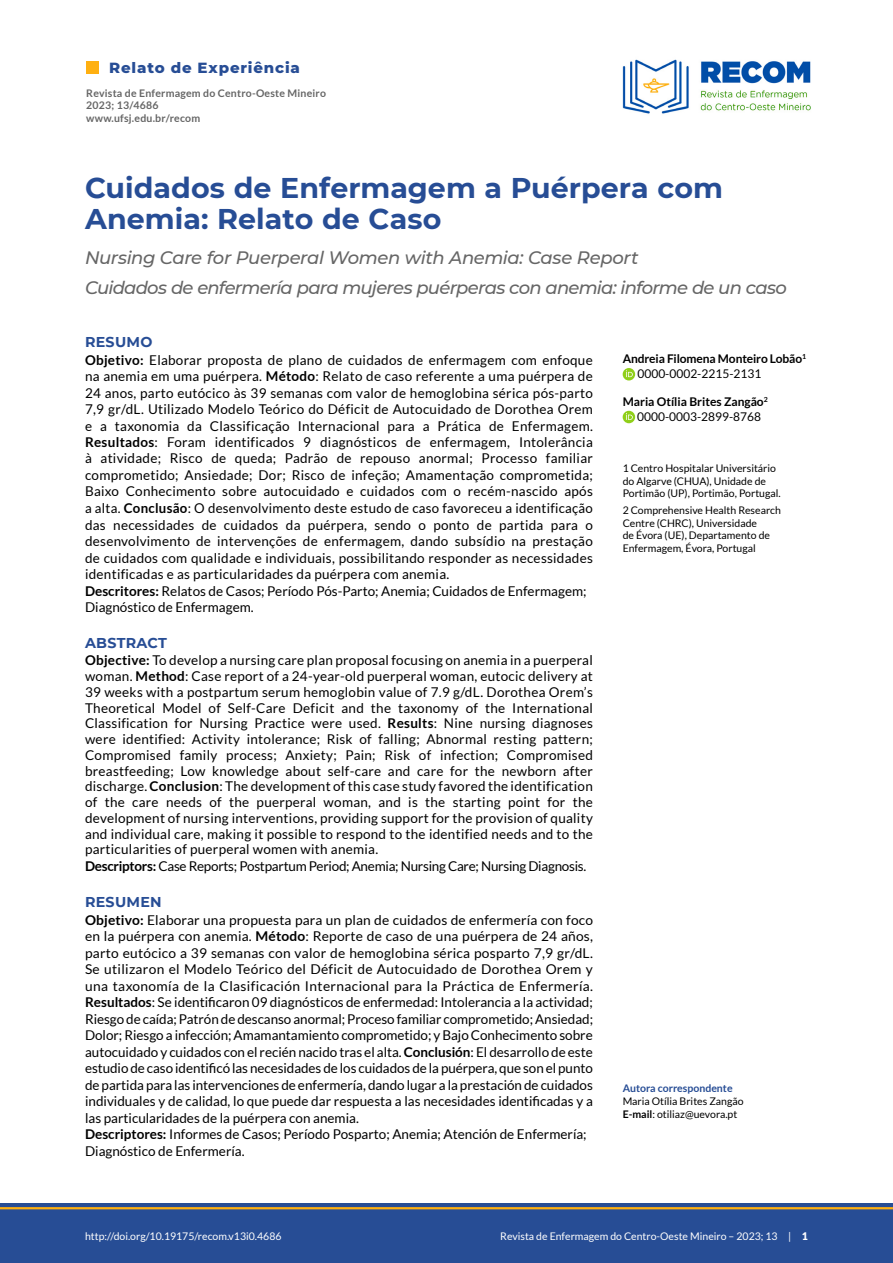
<style>
.page{position:relative;width:893px;height:1263px;background:#fff}
.page>*{position:absolute;margin:0;border:0;box-sizing:border-box;transform-origin:0 0}
.t1{font:700 28.5px/31.5px "Montserrat";color:#274d95}
.t2{font:italic 500 18px/30.2px "Montserrat";letter-spacing:-.035em;color:#666}
.t3{font:800 15px "Montserrat";letter-spacing:.055em;color:#274d95}
.t4{font:700 14.25px "Montserrat";letter-spacing:.02em;color:#274d95}
.t5{font:13.5px/16.5px "Lato";letter-spacing:.02em;color:#000}
.t6{font:13.5px/16.5px "Lato";color:#000}
.t7{font:700 12px/15px "Lato";letter-spacing:-.01em;color:#000}
.t8{font:10.5px/12.6px "Lato";color:#000}
.t9{font:10.5px "Lato";color:#fff}
.t10{font:700 10.5px/12.6px "Lato";letter-spacing:.02em;color:#666}
.t11{font:700 10.5px "Lato";color:#274d95}
.s1{font-weight:700}
.s2{font-weight:400}
.s3{font-weight:900}
</style>
<div class="page">
<div style="left:0;top:1203px;width:893px;height:60px;background:#274d95"></div>
<div style="left:86px;top:61px;width:13px;height:13px;background:#ffb011"></div>
<hr style="left:0;top:1207px;width:893px;height:2px;background:#ffb011">
<img style="left:623px;top:59px;width:188px;height:55px">
<svg style="left:623px;top:368px;width:12px;height:12px"></svg>
<svg style="left:626px;top:370px;width:7px;height:7px"></svg>
<div style="left:623px;top:411px;width:12px;height:12px;background:#90cf1a;border-radius:50%"></div>
<svg style="left:626px;top:413px;width:7px;height:7px"></svg>
<p class="t3" style="left:109px;top:57px;width:192px">Relato de Experiência</p>
<p class="t10" style="left:86px;top:86px;width:241px">Revista de Enfermagem do Centro-Oeste Mineiro<br>2023; 13/4686<br>www.ufsj.edu.br/recom</p>
<h1 class="t1" style="left:85px;top:170px;width:639px">Cuidados de Enfermagem a Puérpera com<br>Anemia: Relato de Caso</h1>
<h2 class="t2" style="left:85px;top:241px;width:703px">Nursing Care for Puerperal Women with Anemia: Case Report<br>Cuidados de enfermería para mujeres puérperas con anemia: informe de un caso</h2>
<p class="t4" style="left:85px;top:331px;width:69px">RESUMO</p>
<p class="t5" style="left:85px;top:351px;width:509px"><span class="s1">Objetivo:</span> Elaborar proposta de plano de cuidados de enfermagem com enfoque na anemia em uma puérpera. <span class="s1">Método</span>: Relato de caso referente a uma puérpera de 24 anos, parto eutócico às 39 semanas com valor de hemoglobina sérica pós-parto 7,9 gr/dL. Utilizado Modelo Teórico do Déficit de Autocuidado de Dorothea Orem e a taxonomia da Classificação Internacional para a Prática de Enfermagem.<br><span class="s1">Resultados</span>: Foram identificados 9 diagnósticos de enfermagem, Intolerância à atividade; Risco de queda; Padrão de repouso anormal; Processo familiar comprometido; Ansiedade; Dor; Risco de infeção; Amamentação comprometida; Baixo Conhecimento sobre autocuidado e cuidados com o recém-nascido após a alta. <span class="s1">Conclusão</span>: O desenvolvimento deste estudo de caso favoreceu a identificação das necessidades de cuidados da puérpera, sendo o ponto de partida para o desenvolvimento de intervenções de enfermagem, dando subsídio na prestação de cuidados com qualidade e individuais, possibilitando responder as necessidades identificadas e as particularidades da puérpera com anemia.<br><span class="s1">Descritores:</span> Relatos de Casos; Período Pós-Parto; Anemia; Cuidados de Enfermagem; Diagnóstico de Enfermagem.</p>
<p class="t4" style="left:85px;top:633px;width:83px">ABSTRACT</p>
<p class="t5" style="left:85px;top:652px;width:509px;line-height:15.8px"><span class="s1">Objective:</span> To develop a nursing care plan proposal focusing on anemia in a puerperal woman. <span class="s1">Method</span>: Case report of a 24-year-old puerperal woman, eutocic delivery at 39 weeks with a postpartum serum hemoglobin value of 7.9 g/dL. Dorothea Orem’s Theoretical Model of Self-Care Deficit and the taxonomy of the International Classification for Nursing Practice were used. <span class="s1">Results</span>: Nine nursing diagnoses were identified: Activity intolerance; Risk of falling; Abnormal resting pattern; Compromised family process; Anxiety; Pain; Risk of infection; Compromised breastfeeding; Low knowledge about self-care and care for the newborn after discharge. <span class="s1">Conclusion</span>: The development of this case study favored the identification of the care needs of the puerperal woman, and is the starting point for the development of nursing interventions, providing support for the provision of quality and individual care, making it possible to respond to the identified needs and to the particularities of puerperal women with anemia.<br><span class="s1">Descriptors:</span> Case Reports; Postpartum Period; Anemia; Nursing Care; Nursing Diagnosis.</p>
<p class="t4" style="left:85px;top:892px;width:78px">RESUMEN</p>
<p class="t6" style="left:85px;top:912px;width:510px"><span class="s1">Objetivo:</span> Elaborar una propuesta para un plan de cuidados de enfermería con foco en la puérpera con anemia. <span class="s1">Método</span>: Reporte de caso de una puérpera de 24 años, parto eutócico a 39 semanas con valor de hemoglobina sérica posparto 7,9 gr/dL.<br>Se utilizaron el Modelo Teórico del Déficit de Autocuidado de Dorothea Orem y una taxonomía de la Clasificación Internacional para la Práctica de Enfermería.<br><span class="s1">Resultados</span>: Se identificaron 09 diagnósticos de enfermedad: Intolerancia a la actividad; Riesgo de caída; Patrón de descanso anormal; Proceso familiar comprometido; Ansiedad; Dolor; Riesgo a infección; Amamantamiento comprometido; y Bajo Conhecimento sobre autocuidado y cuidados con el recién nacido tras el alta. <span class="s1">Conclusión</span>: El desarrollo de este estudio de caso identificó las necesidades de los cuidados de la puérpera, que son el punto de partida para las intervenciones de enfermería, dando lugar a la prestación de cuidados individuales y de calidad, lo que puede dar respuesta a las necesidades identificadas y a las particularidades de la puérpera con anemia.<br><span class="s1">Descriptores:</span> Informes de Casos; Período Posparto; Anemia; Atención de Enfermería; Diagnóstico de Enfermería.</p>
<p class="t7" style="left:637px;top:351px;width:170px;text-indent:-15px">Andreia Filomena Monteiro Lobão<sup>1<br></sup><span class="s2">0000-0002-2215-2131</span></p>
<p class="t7" style="left:637px;top:394px;width:132px;text-indent:-15px">Maria Otília Brites Zangão<sup>2<br></sup><span class="s2">0000-0003-2899-8768</span></p>
<p class="t8" style="left:623px;top:462px;width:160px">1 Centro Hospitalar Universitário do Algarve (CHUA), Unidade de<br>Portimão (UP), Portimão, Portugal.</p>
<p class="t8" style="left:623px;top:504px;width:160px">2 Comprehensive Health Research<br>Centre (CHRC), Universidade<br>de Évora (UE), Departamento de<br>Enfermagem, Évora, Portugal</p>
<p class="t11" style="left:623px;top:1082px;width:111px">Autora correspondente</p>
<p class="t8" style="left:623px;top:1095px;width:122px">Maria Otília Brites Zangão<br><span class="s1">E-mail</span>: otiliaz@uevora.pt</p>
<p class="t9" style="left:85px;top:1230px;width:198px">http://doi.org/10.19175/recom.v13i0.4686</p>
<p class="t9" style="left:500px;top:1230px;width:309px">Revista de Enfermagem do Centro-Oeste Mineiro – 2023; 13 | <span class="s3">1</span></p>
</div>
